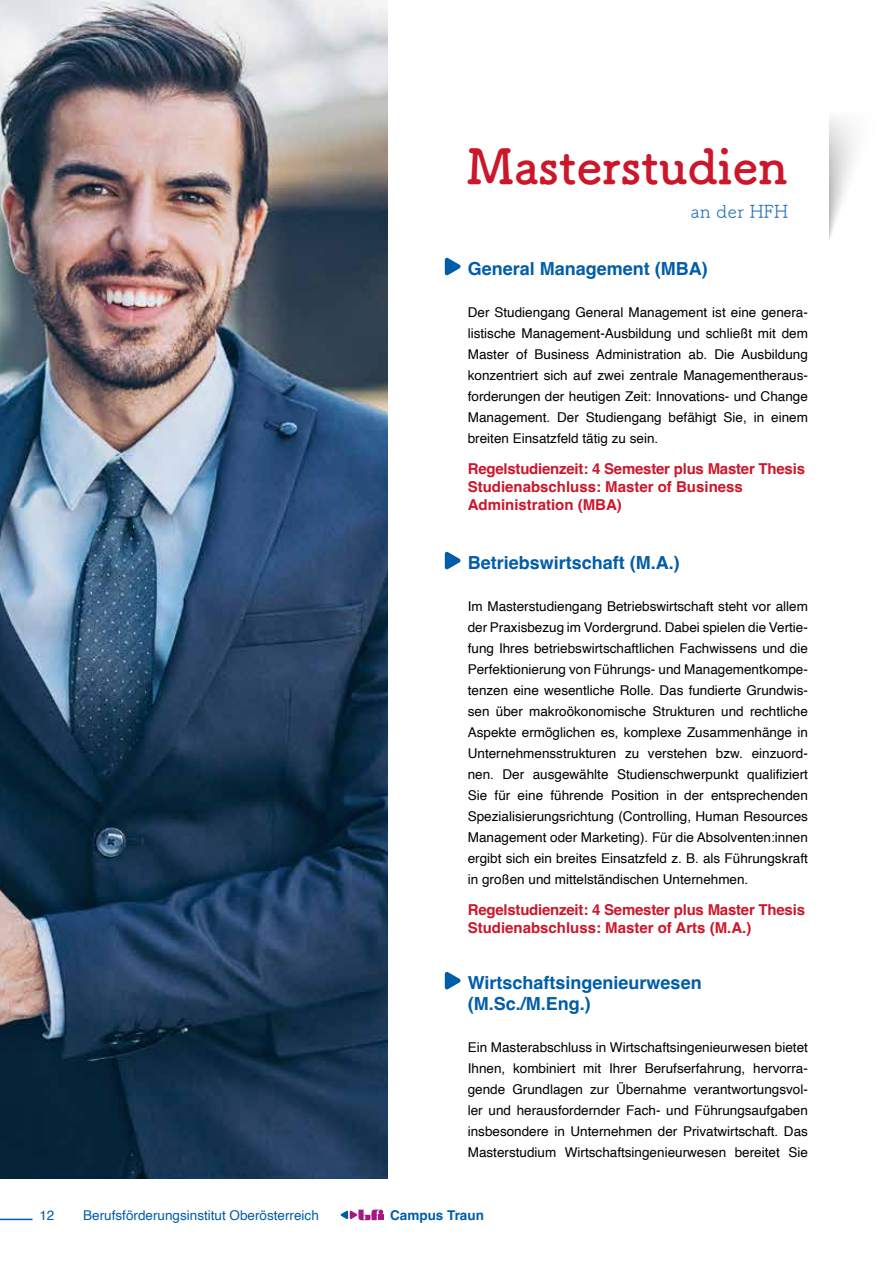
<style>
.page{position:relative;width:893px;height:1263px;background:#fff}
.page>*{position:absolute;margin:0;border:0;box-sizing:border-box;transform-origin:0 0}
.t1{font:700 48px "Apple Tsuku B Rd Gothic";color:#cc172b}
.t2{font:700 18px/21px "Helvetica";color:#005da9}
.t3{font:18px "Apple Tsuku B Rd Gothic";letter-spacing:.01em;color:#206fb7}
.t4{font:700 15px/18px "Helvetica";letter-spacing:-.015em;color:#cc172b}
.t5{font:13.5px/21px "Helvetica";color:#000;text-align:justify}
.t6{font:13.5px "Helvetica";color:#005da9}
.t7{font:700 13.5px "Helvetica";color:#005da9}
</style>
<div class="page">
<hr style="left:0;top:1219px;width:33px;height:1px;background:#005da9">
<svg style="left:341px;top:1209px;width:43px;height:11px"></svg>
<img style="left:0;top:0;width:388px;height:1178px">
<svg style="left:445px;top:257px;width:16px;height:19px"></svg>
<svg style="left:445px;top:551px;width:16px;height:19px"></svg>
<svg style="left:445px;top:971px;width:16px;height:19px"></svg>
<img style="left:830px;top:118px;width:24px;height:120px">
<h1 class="t1" style="left:467px;top:129px;width:322px">Masterstudien</h1>
<h2 class="t3" style="left:691px;top:198px;width:99px">an der HFH</h2>
<h2 class="t2" style="left:468px;top:260px;width:242px">General Management (MBA)</h2>
<p class="t5" style="left:468px;top:302px;width:342px">Der Studiengang General Management ist eine genera&shy;listische Management-Ausbildung und schließt mit dem Master of Business Administration ab. Die Ausbildung konzentriert sich auf zwei zentrale Managementheraus&shy;forderungen der heutigen Zeit: Innovations- und Change Management. Der Studiengang befähigt Sie, in einem breiten Einsatzfeld tätig zu sein.</p>
<p class="t4" style="left:468px;top:462px;width:339px">Regelstudienzeit: 4 Semester plus Master Thesis<br>Studienabschluss: Master of Business<br>Administration (MBA)</p>
<h2 class="t2" style="left:468px;top:554px;width:214px">Betriebswirtschaft (M.A.)</h2>
<p class="t5" style="left:468px;top:596px;width:342px">Im Masterstudiengang Betriebswirtschaft steht vor allem der Praxisbezug im Vordergrund. Dabei spielen die Vertie&shy;fung Ihres betriebswirtschaftlichen Fachwissens und die Perfektionierung von Führungs- und Managementkompe&shy;tenzen eine wesentliche Rolle. Das fundierte Grundwis&shy;sen über makroökonomische Strukturen und rechtliche Aspekte ermöglichen es, komplexe Zusammenhänge in Unternehmensstrukturen zu verstehen bzw. einzuord&shy;nen. Der ausgewählte Studienschwerpunkt qualifiziert Sie für eine führende Position in der entsprechenden Spezialisierungsrichtung (Controlling, Human Resources Management oder Marketing). Für die Absolventen:innen ergibt sich ein breites Einsatzfeld z. B. als Führungskraft in großen und mittelständischen Unternehmen.</p>
<p class="t4" style="left:468px;top:903px;width:339px">Regelstudienzeit: 4 Semester plus Master Thesis<br>Studienabschluss: Master of Arts (M.A.)</p>
<h2 class="t2" style="left:468px;top:974px;width:235px">Wirtschaftsingenieurwesen (M.Sc./M.Eng.)</h2>
<p class="t5" style="left:468px;top:1037px;width:342px">Ein Masterabschluss in Wirtschaftsingenieurwesen bietet Ihnen, kombiniert mit Ihrer Berufserfahrung, hervorra&shy;gende Grundlagen zur Übernahme verantwortungsvol&shy;ler und herausfordernder Fach- und Führungsaufgaben insbesondere in Unternehmen der Privatwirtschaft. Das Masterstudium Wirtschaftsingenieurwesen bereitet Sie</p>
<p class="t6" style="left:39px;top:1205px;width:17px">12</p>
<p class="t6" style="left:83px;top:1204px;width:237px">Berufsförderungsinstitut Oberösterreich</p>
<p class="t7" style="left:390px;top:1207px;width:95px">Campus Traun</p>
</div>
